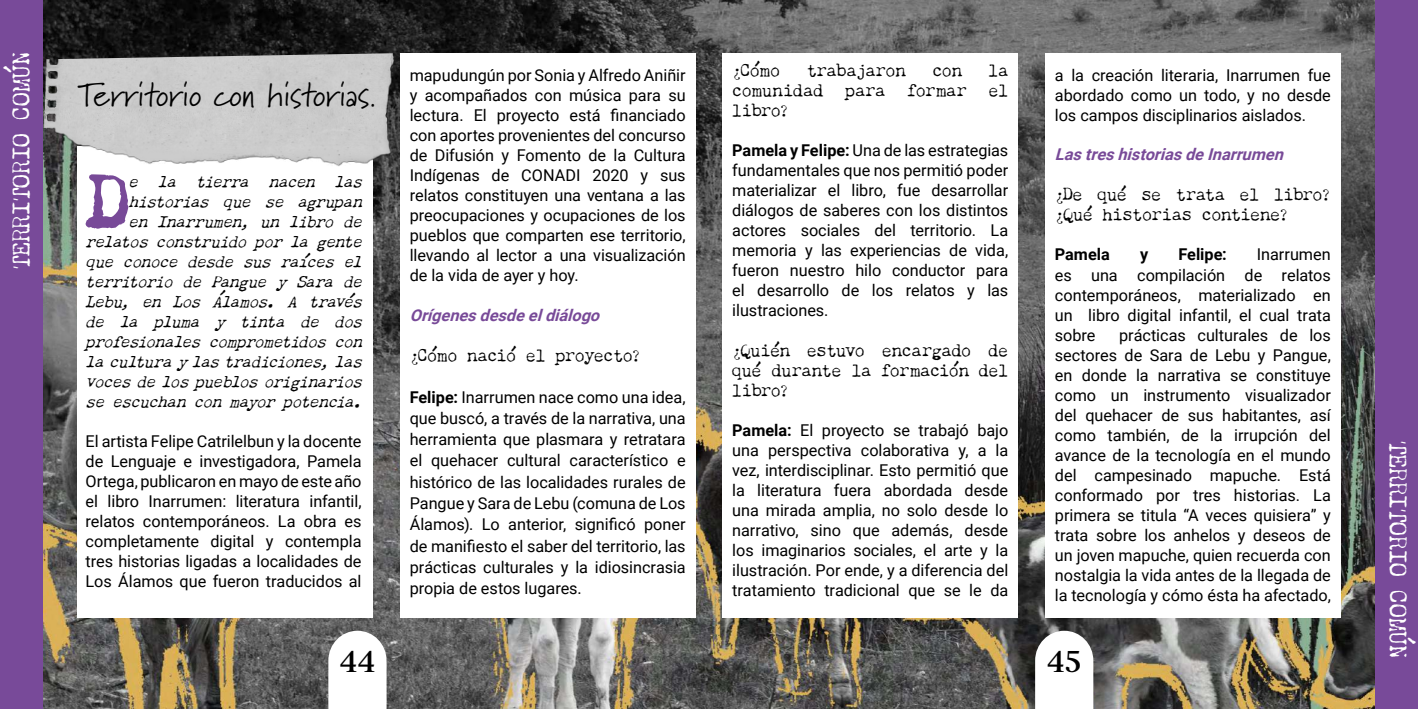
<style>
.page{position:relative;width:1418px;height:709px;background:#fff}
.page>*{position:absolute;margin:0;border:0;box-sizing:border-box;transform-origin:0 0}
.t1{font:500 68px "Chandler 42";color:#784a98}
.t2{font:33.75px "Marydale";letter-spacing:-.015em;color:#000}
.t3{font:600 30px "Magneta";color:#000}
.t4{font:22.5px "Chandler 42";color:#fff}
.t5{font:16.25px/20px "Roboto";letter-spacing:-.005em;color:#000;text-align:justify}
.t6{font:16.25px/20px "Chandler 42";color:#000;text-align:justify}
.t7{font:italic 700 16.25px "Roboto";color:#784a98}
.t8{font:700 16.25px "Roboto";color:#000}
.t9{font:italic 15px/20px "Chandler 42";letter-spacing:-.01em;color:#000;text-align:right}
.s1{font-weight:700}
</style>
<div class="page">
<img style="left:43px;top:0;width:1332px;height:709px">
<svg style="left:328px;top:630px;width:58px;height:79px"></svg>
<svg style="left:1035px;top:630px;width:58px;height:79px"></svg>
<div style="left:77px;top:146px;width:296px;height:472px;background:#fff"></div>
<div style="left:722px;top:54px;width:296px;height:564px;background:#fff"></div>
<div style="left:1044px;top:54px;width:296px;height:564px;background:#fff"></div>
<div style="left:400px;top:54px;width:295px;height:564px;background:#fff"></div>
<div style="left:1375px;top:0;width:42px;height:709px;background:#784a99"></div>
<div style="left:0;top:0;width:43px;height:709px;background:#784a99"></div>
<img style="left:43px;top:53px;width:354px;height:123px">
<h3 class="t4" style="left:8px;top:269px;width:219px;rotate:-90deg">TERRITORIO COMÚN</h3>
<h2 class="t2" style="left:78px;top:75px;width:299px">Territorio con historias.</h2>
<h1 class="t1" style="left:87px;top:164px;width:43px">D</h1>
<p class="t9" style="left:129px;top:172px;width:11px">e</p>
<p class="t9" style="left:158px;top:172px;width:19px">la</p>
<p class="t9" style="left:196px;top:172px;width:54px">tierra</p>
<p class="t9" style="left:269px;top:172px;width:47px">nacen</p>
<p class="t9" style="left:86px;top:172px;width:277px">las<br>historias que se agrupan<br>en Inarrumen, un libro de relatos construido por la gente que conoce desde sus raíces el territorio de Pangue y Sara de<br>Lebu, en Los Álamos. A través de la pluma y tinta de dos profesionales comprometidos con la cultura y las tradiciones, las voces de los pueblos originarios se escuchan con mayor potencia.</p>
<p class="t5" style="left:86px;top:430px;width:277px">El artista Felipe Catrilelbun y la docente de Lenguaje e investigadora, Pamela Ortega, publicaron en mayo de este año el libro Inarrumen: literatura infantil, relatos contemporáneos. La obra es completamente digital y contempla tres historias ligadas a localidades de Los Álamos que fueron traducidos al</p>
<p class="t5" style="left:410px;top:65px;width:277px">mapudungún por Sonia y Alfredo Aniñir y acompañados con música para su lectura. El proyecto está financiado con aportes provenientes del concurso de Difusión y Fomento de la Cultura Indígenas de CONADI 2020 y sus relatos constituyen una ventana a las preocupaciones y ocupaciones de los pueblos que comparten ese territorio, llevando al lector a una visualización de la vida de ayer y hoy.</p>
<p class="t7" style="left:410px;top:304px;width:197px">Orígenesdesdeeldiálogo</p>
<p class="t6" style="left:410px;top:346px;width:233px">¿Cómo nació el proyecto?</p>
<p class="t5" style="left:410px;top:385px;width:277px;line-height:21.2px"><span class="s1">Felipe:</span> Inarrumen nace como una idea, que buscó, a través de la narrativa, una herramienta que plasmara y retratara el quehacer cultural característico e histórico de las localidades rurales de Pangue y Sara de Lebu (comuna de Los Álamos). Lo anterior, significó poner de manifiesto el saber del territorio, las prácticas culturales y la idiosincrasia propia de estos lugares.</p>
<p class="t6" style="left:732px;top:60px;width:49px">¿Cómo</p>
<p class="t6" style="left:807px;top:60px;width:100px">trabajaron</p>
<p class="t6" style="left:932px;top:60px;width:31px">con</p>
<p class="t6" style="left:988px;top:60px;width:21px">la</p>
<p class="t6" style="left:732px;top:80px;width:92px">comunidad</p>
<p class="t6" style="left:845px;top:80px;width:42px">para</p>
<p class="t6" style="left:907px;top:80px;width:61px">formar</p>
<p class="t6" style="left:988px;top:80px;width:21px">el</p>
<p class="t6" style="left:732px;top:100px;width:58px">libro?</p>
<p class="t5" style="left:732px;top:139px;width:277px"><span class="s1">Pamela y Felipe:</span> Una de las estrategias fundamentales que nos permitió poder materializar el libro, fue desarrollar diálogos de saberes con los distintos actores sociales del territorio. La memoria y las experiencias de vida, fueron nuestro hilo conductor para el desarrollo de los relatos y las ilustraciones.</p>
<p class="t6" style="left:732px;top:340px;width:277px">¿Quién estuvo encargado de qué durante la formación del libro?</p>
<p class="t5" style="left:732px;top:419px;width:277px"><span class="s1">Pamela:</span> El proyecto se trabajó bajo una perspectiva colaborativa y, a la vez, interdisciplinar. Esto permitió que la literatura fuera abordada desde una mirada amplia, no solo desde lo narrativo, sino que además, desde los imaginarios sociales, el arte y la ilustración. Por ende, y a diferencia del tratamiento tradicional que se le da</p>
<p class="t5" style="left:1054px;top:64px;width:277px">a la creación literaria, Inarrumen fue abordado como un todo, y no desde los campos disciplinarios aislados.</p>
<p class="t7" style="left:1054px;top:143px;width:235px">LastreshistoriasdeInarrumen</p>
<p class="t6" style="left:1054px;top:185px;width:277px">¿De qué se trata el libro? ¿Qué historias contiene?</p>
<p class="t8" style="left:1054px;top:243px;width:56px">Pamela</p>
<p class="t8" style="left:1140px;top:243px;width:10px">y</p>
<p class="t8" style="left:1178px;top:243px;width:50px">Felipe:</p>
<p class="t5" style="left:1054px;top:244px;width:277px;text-indent:202px">Inarrumen es una compilación de relatos contemporáneos, materializado en un libro digital infantil, el cual trata sobre</p>
<p class="t5" style="left:1054px;top:324px;width:277px;text-indent:64px">prácticas culturales de los sectores de Sara de Lebu y Pangue, en donde la narrativa se constituye como un instrumento visualizador del quehacer de sus habitantes, así como también, de la irrupción del avance de la tecnología en el mundo del campesinado mapuche. Está conformado por tres historias. La primera se titula “A veces quisiera” y trata sobre los anhelos y deseos de un joven mapuche, quien recuerda con nostalgia la vida antes de la llegada de la tecnología y cómo ésta ha afectado,</p>
<h3 class="t3" style="left:339px;top:641px;width:38px">44</h3>
<h3 class="t3" style="left:1046px;top:641px;width:36px">45</h3>
<h3 class="t4" style="left:1410px;top:440px;width:219px;rotate:90deg">TERRITORIO COMÚN</h3>
</div>
